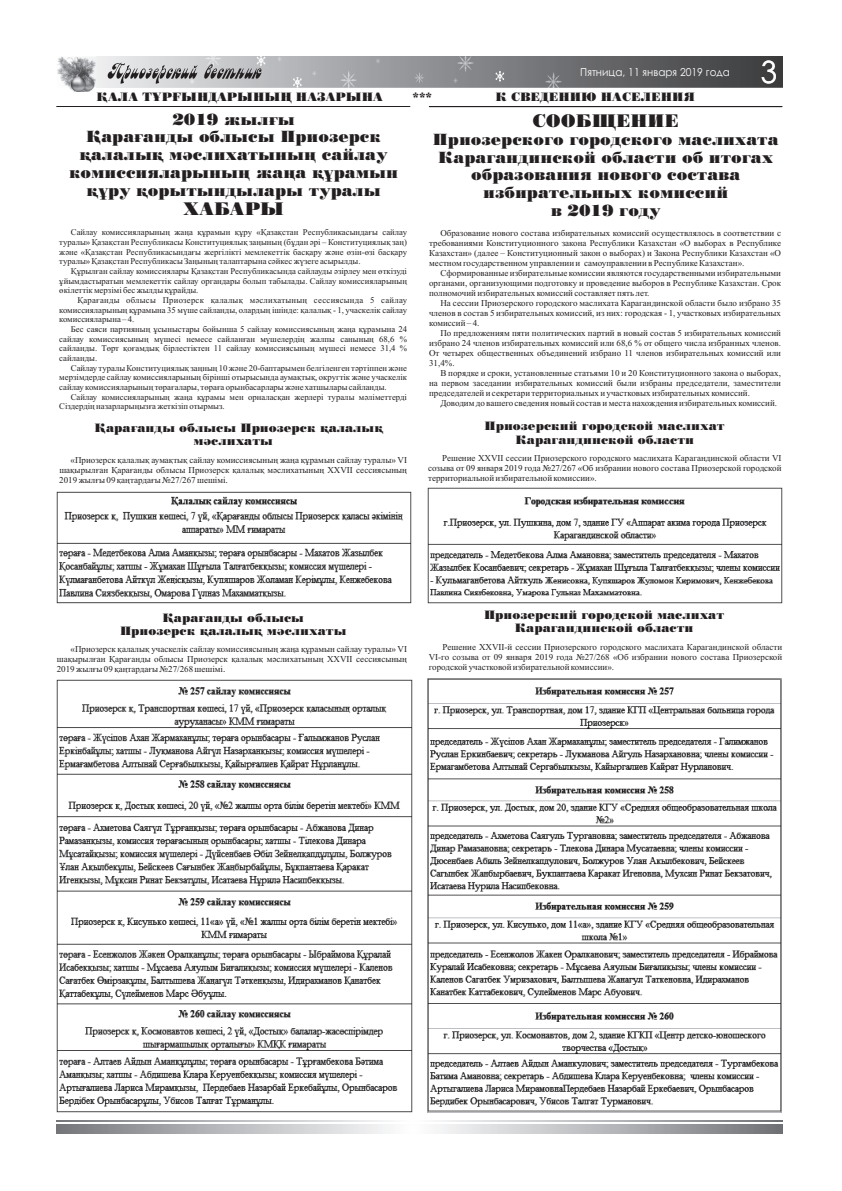
<style>
.page{position:relative;width:842px;height:1191px;background:#fff}
.page>*{position:absolute;margin:0;border:0;box-sizing:border-box;transform-origin:0 0}
.t1{font:30.6px "Century Gothic";color:#fff;scale:.96 1}
.t2{font:18px "KZ Poster";color:#231f20}
.t3{font:16px/17.7px "KZ Poster";color:#231f20;text-align:center}
.t4{font:12px/13.3px "KZ Poster";color:#231f20;text-align:center}
.t5{font:10.9px "Century Gothic";color:#fff;scale:.95 1}
.t6{font:9px/10px "Times New Roman";color:#231f20;text-align:justify}
.t7{font:8.7px/9.7px "Times New Roman";color:#231f20;text-align:justify}
.s1{font-family:"Calibri"}
</style>
<div class="page">
<img style="left:95px;top:57px;width:687px;height:30px">
<hr style="left:429px;top:106px;width:353px;height:1px;background:#231f20">
<svg style="left:57px;top:1124px;width:725px;height:9px;background:#b9babc"></svg>
<svg style="left:57px;top:1120px;width:725px;height:1px"></svg>
<img style="left:57px;top:56px;width:38px;height:36px">
<svg style="left:108px;top:63px;width:154px;height:21px;background:#a6a6a8"></svg>
<hr style="left:57px;top:106px;width:353px;height:1px;background:#231f20">
<img style="left:428px;top:488px;width:354px;height:116px">
<img style="left:427px;top:678px;width:355px;height:434px">
<img style="left:57px;top:491px;width:354px;height:112px">
<img style="left:56px;top:679px;width:356px;height:433px">
<p class="t5" style="left:580px;top:67px;width:159px">Пятница, 11 января 2019 года</p>
<h1 class="t1" style="left:761px;top:60px;width:18px">3</h1>
<h3 class="t4" style="left:97px;top:92px;width:288px">ҚАЛА ТҰРҒЫНДАРЫНЫҢ НАЗАРЫНА</h3>
<h3 class="t4" style="left:413px;top:92px;width:21px">***</h3>
<h3 class="t4" style="left:495px;top:92px;width:201px">К СВЕДЕНИЮ НАСЕЛЕНИЯ</h3>
<h3 class="t3" style="left:69px;top:112px;width:331px">2019 жылғы<br>Қарағанды облысы Приозерск қалалық мәслихатының сайлау комиссияларының жаңа құрамын құру қорытындылары туралы</h3>
<h2 class="t2" style="left:183px;top:202px;width:102px">ХАБАРЫ</h2>
<p class="t7" style="left:59px;top:228px;width:349px;text-indent:12px">Сайлау комиссияларының жаңа құрамын құру «Қазақстан Республикасындағы сайлау туралы» Қазақстан Республикасы Конституциялық заңының (бұдан әрі – Конституциялық заң) және «Қазақстан Республикасындағы жергілікті мемлекеттік басқару және өзін-өзі басқару туралы» Қазақстан Республикасы Заңының талаптарына сәйкес жүзеге асырылды.</p>
<p class="t7" style="left:59px;top:267px;width:349px;text-indent:12px">Құрылған сайлау комиссиялары Қазақстан Республикасында сайлауды әзірлеу мен өткізуді ұйымдастыратын мемлекеттік сайлау органдары болып табылады. Сайлау комиссияларының өкілеттік мерзімі бес жылды құрайды.</p>
<p class="t7" style="left:59px;top:296px;width:349px;text-indent:18px">Қарағанды облысы Приозерск қалалық мәслихатының сессиясында 5 сайлау комиссияларының құрамына 35 мүше сайланды, олардың ішінде: қалалық - 1, учаскелік сайлау комиссияларына – 4.</p>
<p class="t7" style="left:59px;top:325px;width:349px;text-indent:12px">Бес саяси партияның ұсыныстары бойынша 5 сайлау комиссиясының жаңа құрамына 24 сайлау комиссиясының мүшесі немесе сайланған мүшелердің жалпы санының 68,6 % сайланды. Төрт қоғамдық бірлестіктен 11 сайлау комиссиясының мүшесі немесе 31,4 % сайланды.</p>
<p class="t7" style="left:59px;top:364px;width:349px;text-indent:12px">Сайлау туралы Конституциялық заңның 10 және 20-баптарымен белгіленген тәртіппен және мерзімдерде сайлау комиссияларының бірінші отырысында аумақтық, округтік және учаскелік сайлау комиссияларының төрағалары, төраға орынбасарлары және хатшылары сайланды.</p>
<p class="t7" style="left:59px;top:393px;width:349px;text-indent:12px">Сайлау комиссияларының жаңа құрамы мен орналасқан жерлері туралы мәліметтерді<br>Сіздердің назарларыңызға жеткізіп отырмыз.</p>
<h3 class="t4" style="left:193px;top:422px;width:191px;text-align:left;text-indent:-99px">Қарағанды облысы Приозерск қалалық мәслихаты</h3>
<p class="t6" style="left:59px;top:455px;width:349px;text-indent:11px">«Приозерск қалалық аумақтық сайлау комиссиясының жаңа құрамын сайлау туралы» VI шақырылған Қарағанды облысы Приозерск қалалық мәслихатының XXVII сессиясының 2019 жылғы 09 қаңтардағы №27/267 шешімі<span class="s1">.</span></p>
<h2 class="t2" style="left:532px;top:113px;width:148px">СООБЩЕНИЕ</h2>
<h3 class="t3" style="left:433px;top:132px;width:347px">Приозерского городского маслихата<br>Карагандинской области об итогах образования нового состава избирательных комиссий<br>в 2019 году</h3>
<p class="t6" style="left:429px;top:229px;width:353px;text-indent:11px">Образование нового состава избирательных комиссий осуществлялось в соответствии с требованиями Конституционного закона Республики Казахстан «О выборах в Республике Казахстан» (далее – Конституционный закон о выборах) и Закона Республики Казахстан «О местном государственном управлении и самоуправлении в Республике Казахстан».</p>
<p class="t6" style="left:429px;top:269px;width:353px;text-indent:11px">Сформированные избирательные комиссии являются государственными избирательными органами, организующими подготовку и проведение выборов в Республике Казахстан. Срок полномочий избирательных комиссий составляет пять лет.</p>
<p class="t6" style="left:429px;top:299px;width:353px;text-indent:11px">На сессии Приозерского городского маслихата Карагандинской области было избрано 35 членов в состав 5 избирательных комиссий, из них: городская - 1, участковых избирательных комиссий – 4.</p>
<p class="t6" style="left:429px;top:328px;width:353px;text-indent:11px">По предложениям пяти политических партий в новый состав 5 избирательных комиссий избрано 24 членов избирательных комиссий или 68,6 % от общего числа избранных членов.<br>От четырех общественных объединений избрано 11 членов избирательных комиссий или 31,4%.</p>
<p class="t6" style="left:429px;top:368px;width:353px;text-indent:11px">В порядке и сроки, установленные статьями 10 и 20 Конституционного закона о выборах, на первом заседании избирательных комиссий были избраны председатели, заместители председателей и секретари территориальных и участковых избирательных комиссий.</p>
<p class="t6" style="left:440px;top:398px;width:338px">Доводим до вашего сведения новый состав и места нахождения избирательных комиссий.</p>
<h3 class="t4" style="left:484px;top:421px;width:242px">Приозерский городской маслихат<br>Карагандинской области</h3>
<p class="t6" style="left:428px;top:454px;width:355px;text-indent:14px">Решение XXVII сессии Приозерского городского маслихата Карагандинской области VI созыва от 09 января 2019 года №27/267 «Об избрании нового состава Приозерской городской территориальной избирательной комиссии».</p>
<h3 class="t4" style="left:120px;top:612px;width:228px">Қарағанды облысы<br>Приозерск қалалық мәслихаты</h3>
<p class="t6" style="left:57px;top:644px;width:352px;text-indent:14px">«Приозерск қалалық учаскелік сайлау комиссиясының жаңа құрамын сайлау туралы» VI шақырылған Қарағанды облысы Приозерск қалалық мәслихатының XXVII сессиясының 2019 жылғы 09 қаңтардағы №27/268 шешімі<span class="s1">.</span></p>
<h3 class="t4" style="left:484px;top:609px;width:242px">Приозерский городской маслихат<br>Карагандинской области</h3>
<p class="t6" style="left:429px;top:642px;width:355px;text-indent:14px">Решение XXVII-й сессии Приозерского городского маслихата Карагандинской области VI-го созыва от 09 января 2019 года №27/268 «Об избрании нового состава Приозерской городской участковой избирательной комиссии».</p>
</div>
